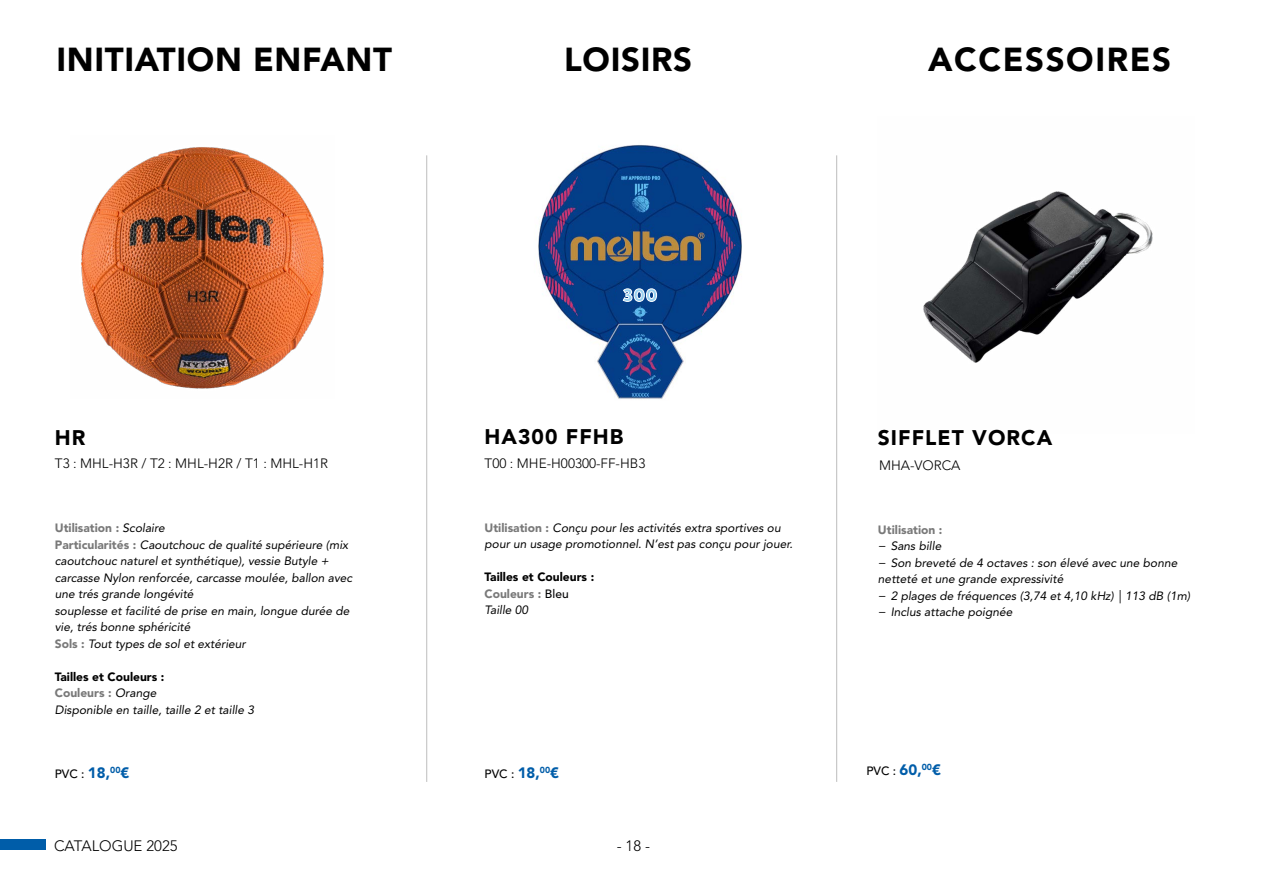
<style>
.page{position:relative;width:1263px;height:893px;background:#fff}
.page>*{position:absolute;margin:0;border:0;box-sizing:border-box;transform-origin:0 0}
.t1{font:900 33px "Avenir LT Pro";letter-spacing:.02em;color:#000}
.t2{font:900 33px "Avenir LT Pro";letter-spacing:.05em;color:#000}
.t3{font:900 21px "Avenir LT Pro";letter-spacing:.05em;color:#000}
.t4{font:300 15px "Avenir LT Pro";color:#000}
.t5{font:300 13.5px "Avenir LT Pro";color:#000}
.t6{font:italic 12px/16.5px "Avenir LT Pro";color:#000}
.t7{font:900 12px/16.5px "Avenir LT Pro";color:#000}
.t8{font:500 12px "Avenir LT Pro";color:#000}
.t9{font:900 12px "Avenir LT Pro";color:#797979}
.s1{font-weight:900;font-style:normal;color:#797979}
.s2{font-weight:900;font-style:normal}
.s3{font-weight:900;font-size:15px;color:#005da9}
.s4{color:#797979}
.s5{font-weight:500;color:#020203}
.s6{font-weight:400;font-style:italic}
</style>
<div class="page">
<img style="left:538px;top:145px;width:204px;height:255px">
<img style="left:81px;top:147px;width:243px;height:242px">
<img style="left:923px;top:191px;width:230px;height:172px">
<hr style="left:836px;top:155px;width:1px;height:627px;background:#797979">
<hr style="left:426px;top:155px;width:1px;height:627px;background:#797979">
<div style="left:0;top:839px;width:45px;height:11px;background:#005da9"></div>
<div style="left:617px;top:286px;width:46px;height:18px;background:#043e88"></div>
<svg style="left:622px;top:288px;width:35px;height:14px"></svg>
<h1 class="t1" style="left:56px;top:40px;width:337px">INITIATION ENFANT</h1>
<h1 class="t1" style="left:564px;top:40px;width:129px">LOISIRS</h1>
<h1 class="t2" style="left:928px;top:40px;width:245px">ACCESSOIRES</h1>
<h2 class="t3" style="left:55px;top:425px;width:32px">HR</h2>
<h2 class="t3" style="left:484px;top:424px;width:140px">HA300 FFHB</h2>
<h2 class="t3" style="left:878px;top:425px;width:176px">SIFFLET VORCA</h2>
<p class="t5" style="left:879px;top:458px;width:83px">MHA-VORCA</p>
<p class="t5" style="left:55px;top:456px;width:275px">T3 : MHL-H3R / T2 : MHL-H2R / T1 : MHL-H1R</p>
<p class="t5" style="left:485px;top:455px;width:162px">T00 : MHE-H00300-FF-HB3</p>
<p class="t6" style="left:55px;top:520px;width:299px"><span class="s1">Utilisation :</span> Scolaire<br><span class="s1">Particularités :</span> Caoutchouc de qualité supérieure (mix caoutchouc naturel et synthétique), vessie Butyle + carcasse Nylon renforcée, carcasse moulée, ballon avec une trés grande longévité<br>souplesse et facilité de prise en main, longue durée de vie, trés bonne sphéricité<br><span class="s1">Sols :</span> Tout types de sol et extérieur</p>
<p class="t6" style="left:55px;top:668px;width:201px"><span class="s2">Tailles et Couleurs :<br></span><span class="s1">Couleurs :</span> Orange<br>Disponible en taille, taille 2 et taille 3</p>
<p class="t8" style="left:55px;top:767px;width:76px">PVC : <span class="s3">18,</span><sup>00</sup><span class="s3">€</span></p>
<p class="t6" style="left:484px;top:519px;width:310px"><span class="s1">Utilisation :</span> Conçu pour les activités extra sportives ou pour un usage promotionnel. N’est pas conçu pour jouer.</p>
<p class="t7" style="left:484px;top:569px;width:111px">Tailles et Couleurs :<br><span class="s4">Couleurs :</span> <span class="s5">Bleu<br></span><span class="s6">Taille 00</span></p>
<p class="t8" style="left:484px;top:766px;width:76px">PVC : <span class="s3">18,</span><sup>00</sup><span class="s3">€</span></p>
<p class="t4" style="left:54px;top:837px;width:125px">CATALOGUE 2025</p>
<p class="t4" style="left:170px;top:837px;width:9px">4</p>
<p class="t4" style="left:617px;top:837px;width:35px">- 18 -</p>
<p class="t9" style="left:878px;top:522px;width:66px">Utilisation :</p>
<p class="t6" style="left:878px;top:538px;width:314px">− Sans bille<br>− Son breveté de 4 octaves : son élevé avec une bonne netteté et une grande expressivité<br>− 2 plages de fréquences (3,74 et 4,10 kHz) | 113 dB (1m) − Inclus attache poignée</p>
<p class="t8" style="left:866px;top:764px;width:76px">PVC : <span class="s3">60,</span><sup>00</sup><span class="s3">€</span></p>
</div>
